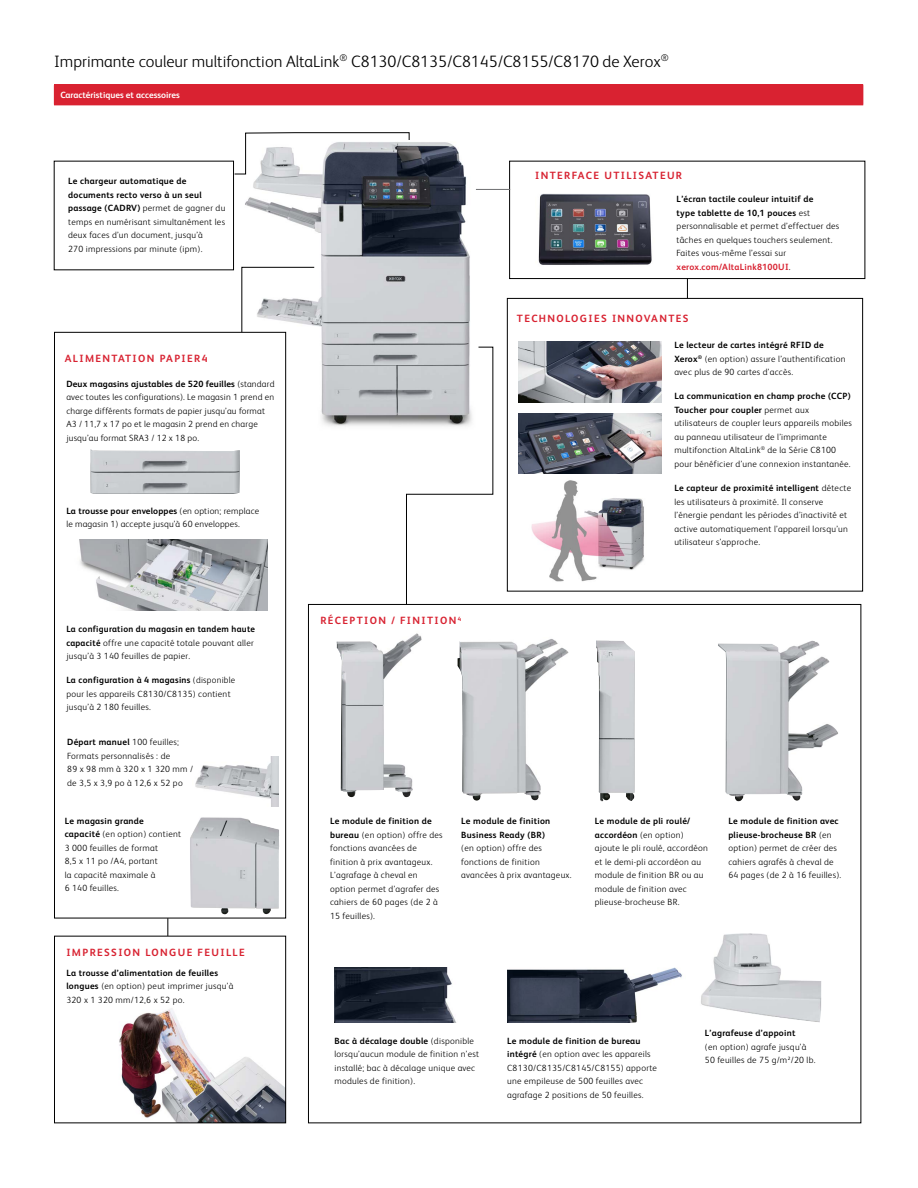
<style>
.page{position:relative;width:918px;height:1188px;background:#fff}
.page>*{position:absolute;margin:0;border:0;box-sizing:border-box;transform-origin:0 0}
.t1{font:300 16.5px "Xerox Sans";color:#000}
.t2{font:700 10.5px "Xerox Sans";letter-spacing:.13em;color:#d82231}
.t3{font:300 9px/13.5px "Xerox Sans";letter-spacing:.03em;color:#000}
.t4{font:700 9px/13.5px "Xerox Sans";letter-spacing:.03em;color:#000}
.t5{font:700 9px "Xerox Sans";color:#fff}
.s1{font-weight:700}
.s2{font-weight:700;color:#d82231}
</style>
<div class="page">
<img style="left:286px;top:142px;width:202px;height:300px">
<div style="left:509px;top:161px;width:356px;height:118px;border:1px solid #000"></div>
<div style="left:507px;top:298px;width:356px;height:293px;border:1px solid #000"></div>
<svg style="left:54px;top:333px;width:232px;height:585px"></svg>
<img style="left:337px;top:633px;width:85px;height:165px">
<img style="left:458px;top:639px;width:111px;height:162px">
<div style="left:54px;top:936px;width:232px;height:187px;border:1px solid #000"></div>
<svg style="left:687px;top:279px;width:1px;height:19px"></svg>
<hr style="left:476px;top:189px;width:34px;height:1px;background:#6d6e71">
<svg style="left:54px;top:132px;width:356px;height:201px"></svg>
<img style="left:113px;top:1005px;width:173px;height:117px">
<img style="left:527px;top:480px;width:119px;height:110px">
<img style="left:538px;top:193px;width:114px;height:72px">
<img style="left:518px;top:341px;width:143px;height:61px">
<img style="left:518px;top:413px;width:143px;height:61px">
<img style="left:90px;top:449px;width:150px;height:45px">
<svg style="left:168px;top:918px;width:1px;height:18px"></svg>
<svg style="left:406px;top:347px;width:87px;height:258px"></svg>
<img style="left:68px;top:540px;width:199px;height:71px">
<img style="left:190px;top:817px;width:89px;height:97px">
<img style="left:701px;top:933px;width:120px;height:89px">
<img style="left:507px;top:967px;width:175px;height:56px">
<img style="left:334px;top:968px;width:123px;height:55px">
<img style="left:718px;top:640px;width:120px;height:161px">
<img style="left:596px;top:641px;width:39px;height:160px">
<img style="left:192px;top:757px;width:86px;height:49px">
<div style="left:54px;top:85px;width:809px;height:20px;background:#d92231"></div>
<hr style="left:54px;top:84px;width:809px;height:1px;background:#d92231">
<hr style="left:54px;top:105px;width:809px;height:1px;background:#d92231">
<h1 class="t1" style="left:54px;top:50px;width:616px">Imprimante couleur multifonction AltaLink<sup>®</sup> C8130/C8135/C8145/C8155/C8170 de Xerox<sup>®</sup></h1>
<p class="t5" style="left:60px;top:89px;width:121px">Caractéristiques et accessoires</p>
<p class="t3" style="left:68px;top:174px;width:159px"><span class="s1">Le chargeur automatique de documents recto verso à un seul passage (CADRV)</span> permet de gagner du temps en numérisant simultanément les deux faces d’un document, jusqu’à<br>270 impressions par minute (ipm).</p>
<p class="t2" style="left:65px;top:351px;width:144px">ALIMENTATION PAPIER4</p>
<p class="t3" style="left:66px;top:376px;width:210px"><span class="s1">Deux magasins ajustables de 520 feuilles</span> (standard avec toutes les configurations). Le magasin 1 prend en charge différents formats de papier jusqu’au format A3 / 11,7 x 17 po et le magasin 2 prend en charge jusqu’au format SRA3 / 12 x 18 po.</p>
<p class="t3" style="left:66px;top:503px;width:194px"><span class="s1">La trousse pour enveloppes</span> (en option; remplace le magasin 1) accepte jusqu’à 60 enveloppes.</p>
<p class="t3" style="left:66px;top:622px;width:190px"><span class="s1">La configuration du magasin en tandem haute capacité</span> offre une capacité totale pouvant aller jusqu’à 3 140 feuilles de papier.</p>
<p class="t3" style="left:66px;top:673px;width:170px"><span class="s1">La configuration à 4 magasins</span> (disponible pour les appareils C8130/C8135) contient jusqu’à 2 180 feuilles.</p>
<p class="t3" style="left:67px;top:735px;width:127px"><span class="s1">Départ manuel</span> 100 feuilles;<br>Formats personnalisés : de<br>89 x 98 mm à 320 x 1 320 mm / de 3,5 x 3,9 po à 12,6 x 52 po</p>
<p class="t3" style="left:65px;top:813px;width:118px"><span class="s1">Le magasin grande capacité</span> (en option) contient<br>3 000 feuilles de format<br>8,5 x 11 po /A4, portant<br>la capacité maximale à<br>6 140 feuilles.</p>
<p class="t2" style="left:66px;top:945px;width:180px">IMPRESSION LONGUE FEUILLE</p>
<p class="t3" style="left:66px;top:965px;width:168px"><span class="s1">La trousse d’alimentation de feuilles longues</span> (en option) peut imprimer jusqu’à<br>320 x 1 320 mm/12,6 x 52 po.</p>
<p class="t2" style="left:535px;top:168px;width:149px">INTERFACE UTILISATEUR</p>
<p class="t3" style="left:677px;top:192px;width:164px"><span class="s1">L’écran tactile couleur intuitif de<br>type tablette de 10,1 pouces</span> est personnalisable et permet d’effectuer des tâches en quelques touchers seulement.<br>Faites vous-même l’essai sur <span class="s2">xerox.com/AltaLink8100UI</span>.</p>
<p class="t2" style="left:517px;top:312px;width:173px">TECHNOLOGIES INNOVANTES</p>
<p class="t2" style="left:320px;top:613px;width:142px">RÉCEPTION / FINITION<sup>4</sup></p>
<p class="t3" style="left:674px;top:338px;width:173px"><span class="s1">Le lecteur de cartes intégré RFID de<br>Xerox</span><sup>®</sup> (en option) assure l’authentification avec plus de 90 cartes d’accès.</p>
<p class="t3" style="left:674px;top:389px;width:179px"><span class="s1">La communication en champ proche (CCP)<br>Toucher pour coupler</span> permet aux utilisateurs de coupler leurs appareils mobiles au panneau utilisateur de l’imprimante multifonction AltaLink<sup>®</sup> de la Série C8100 pour bénéficier d’une connexion instantanée.</p>
<p class="t3" style="left:674px;top:481px;width:178px"><span class="s1">Le capteur de proximité intelligent</span> détecte les utilisateurs à proximité. Il conserve l’énergie pendant les périodes d’inactivité et active automatiquement l’appareil lorsqu’un utilisateur s’approche.</p>
<p class="t3" style="left:330px;top:814px;width:114px"><span class="s1">Le module de finition de bureau</span> (en option) offre des fonctions avancées de finition à prix avantageux.<br>L’agrafage à cheval en option permet d’agrafer des cahiers de 60 pages (de 2 à<br>15 feuilles).</p>
<p class="t4" style="left:461px;top:814px;width:91px">Le module de finition<br>Business Ready (BR)</p>
<p class="t3" style="left:461px;top:841px;width:112px">(en option) offre des fonctions de finition avancées à prix avantageux.</p>
<p class="t3" style="left:595px;top:814px;width:115px"><span class="s1">Le module de pli roulé/ accordéon</span> (en option) ajoute le pli roulé, accordéon et le demi-pli accordéon au module de finition BR ou au module de finition avec plieuse-brocheuse BR.</p>
<p class="t3" style="left:728px;top:814px;width:114px"><span class="s1">Le module de finition avec plieuse-brocheuse BR</span> (en option) permet de créer des cahiers agrafés à cheval de<br>64 pages (de 2 à 16 feuilles).</p>
<p class="t3" style="left:334px;top:1033px;width:146px"><span class="s1">Bac à décalage double</span> (disponible lorsqu’aucun module de finition n’est installé; bac à décalage unique avec modules de finition).</p>
<p class="t3" style="left:507px;top:1033px;width:151px"><span class="s1">Le module de finition de bureau intégré</span> (en option avec les appareils C8130/C8135/C8145/C8155) apporte une empileuse de 500 feuilles avec agrafage 2 positions de 50 feuilles.</p>
<p class="t4" style="left:705px;top:1026px;width:92px">L’agrafeuse d’appoint</p>
<p class="t3" style="left:705px;top:1040px;width:112px">(en option) agrafe jusqu’à<br>50 feuilles de 75 g/m²/20 lb.</p>
</div>
